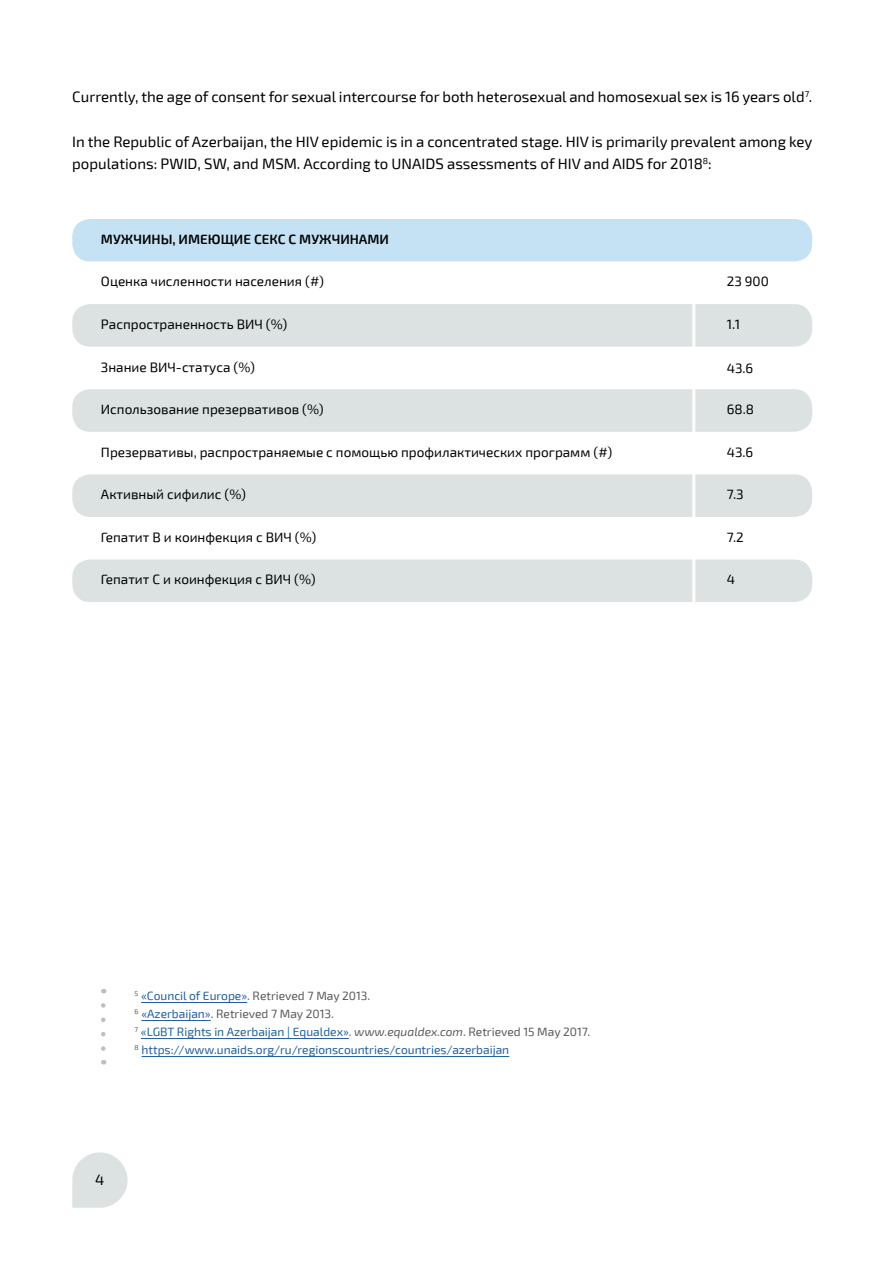
<style>
.page{position:relative;width:893px;height:1263px;background:#fff}
.page>*{position:absolute;margin:0;border:0;box-sizing:border-box;transform-origin:0 0}
.t1{font:15px/22.5px "Exo 2";color:#000}
.t2{font:13.5px "Exo 2";color:#000}
.t3{font:600 13.5px "Exo 2";color:#000}
.t4{font:12px/18px "Exo 2";color:#215e9e}
.s1{color:#58595b}
.s2{font-style:italic;color:#58595b}
</style>
<div class="page">
<hr style="left:141px;top:1002px;width:106px;height:1px;background:#215e9e">
<hr style="left:141px;top:1020px;width:70px;height:1px;background:#215e9e">
<hr style="left:141px;top:1038px;width:208px;height:1px;background:#215e9e">
<hr style="left:142px;top:1056px;width:367px;height:1px;background:#215e9e">
<svg style="left:101px;top:1005px;width:4px;height:59px"></svg>
<svg style="left:72px;top:1152px;width:56px;height:56px"></svg>
<div style="left:72px;top:219px;width:740px;height:42px;background:#c4e2f3;border-radius:18px"></div>
<div style="left:72px;top:304px;width:740px;height:43px;background:#dbe2e1;border-radius:18px"></div>
<div style="left:72px;top:389px;width:740px;height:43px;background:#dbe2e1;border-radius:18px"></div>
<div style="left:72px;top:474px;width:740px;height:43px;background:#dbe2e1;border-radius:18px"></div>
<div style="left:72px;top:559px;width:740px;height:43px;background:#dbe2e1;border-radius:18px"></div>
<hr style="left:692px;top:276px;width:3px;height:341px;background:#fff">
<p class="t1" style="left:72px;top:86px;width:741px">Currently, the age of consent for sexual intercourse for both heterosexual and homosexual sex is 16 years old<sup>7</sup>.</p>
<p class="t1" style="left:72px;top:131px;width:742px">In the Republic of Azerbaijan, the HIV epidemic is in a concentrated stage. HIV is primarily prevalent among key populations: PWID, SW, and MSM. According to UNAIDS assessments of HIV and AIDS for 2018<sup>8</sup>:</p>
<p class="t3" style="left:101px;top:232px;width:290px">МУЖЧИНЫ, ИМЕЮЩИЕ СЕКС С МУЖЧИНАМИ</p>
<p class="t2" style="left:101px;top:273px;width:224px">Оценка численности населения (#)</p>
<p class="t2" style="left:101px;top:316px;width:188px">Распространенность ВИЧ (%)</p>
<p class="t2" style="left:727px;top:273px;width:44px">23 900</p>
<p class="t2" style="left:727px;top:316px;width:15px">1.1</p>
<p class="t2" style="left:101px;top:360px;width:156px">Знание ВИЧ-статуса (%)</p>
<p class="t2" style="left:727px;top:361px;width:28px">43.6</p>
<p class="t2" style="left:101px;top:402px;width:224px">Использование презервативов (%)</p>
<p class="t2" style="left:727px;top:402px;width:29px">68.8</p>
<p class="t2" style="left:101px;top:444px;width:513px">Презервативы, распространяемые с помощью профилактических программ (#)</p>
<p class="t2" style="left:727px;top:444px;width:28px">43.6</p>
<p class="t2" style="left:101px;top:486px;width:147px">Активный сифилис (%)</p>
<p class="t2" style="left:727px;top:486px;width:18px">7.3</p>
<p class="t2" style="left:101px;top:529px;width:217px">Гепатит В и коинфекция с ВИЧ (%)</p>
<p class="t2" style="left:727px;top:529px;width:18px">7.2</p>
<p class="t2" style="left:101px;top:571px;width:216px">Гепатит С и коинфекция с ВИЧ (%)</p>
<p class="t2" style="left:727px;top:571px;width:10px">4</p>
<p class="t4" style="left:135px;top:986px;width:457px"><sup>5</sup> «Council of Europe»<span class="s1">. Retrieved 7 May 2013.<br></span><sup>6</sup> «Azerbaijan»<span class="s1">. Retrieved 7 May 2013.<br></span><sup>7</sup> «LGBT Rights in Azerbaijan | Equaldex»<span class="s1">.</span> <span class="s2">www.equaldex.com</span><span class="s1">. Retrieved 15 May 2017.<br></span><sup>8</sup> https://www.unaids.org/ru/regionscountries/countries/azerbaijan</p>
<p class="t1" style="left:95px;top:1169px;width:11px">4</p>
</div>
